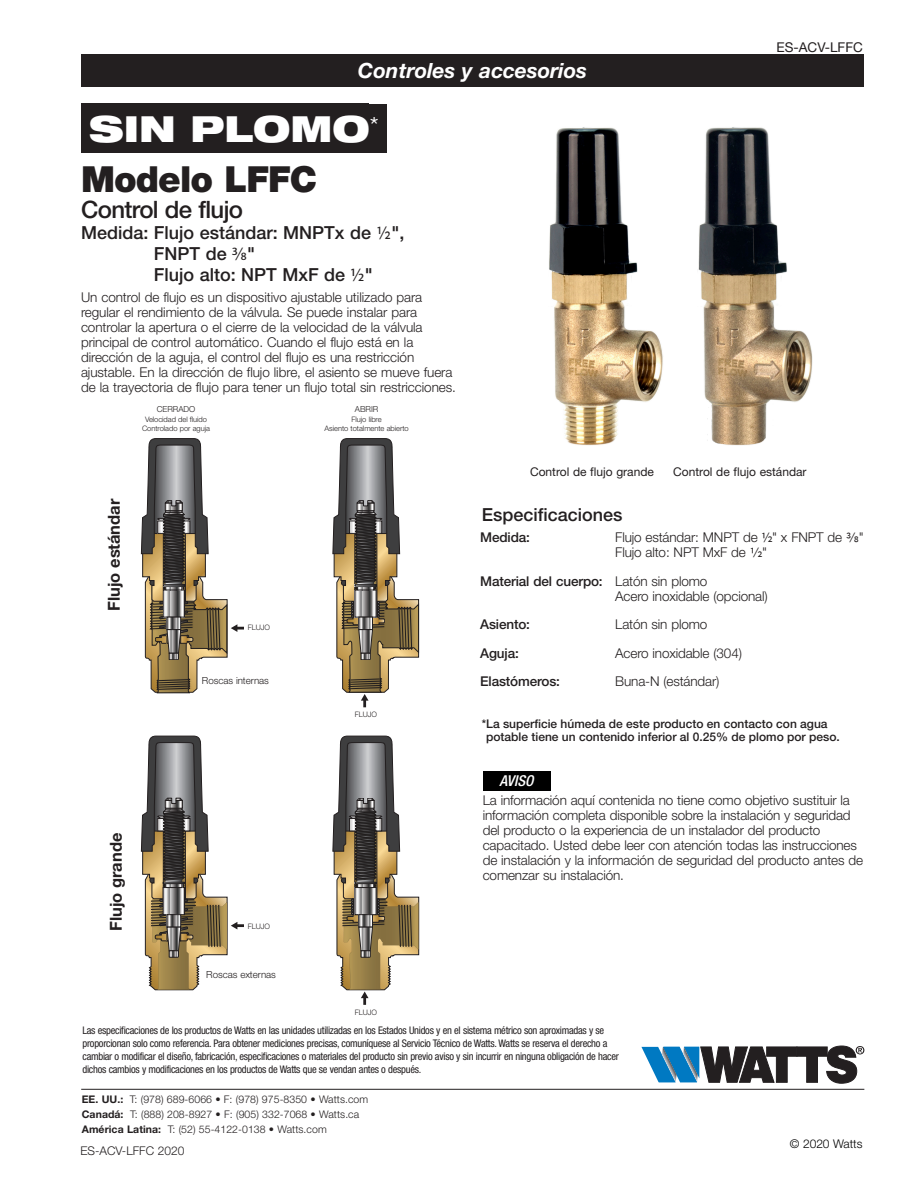
<style>
.page{position:relative;width:918px;height:1188px;background:#fff}
.page>*{position:absolute;margin:0;border:0;box-sizing:border-box;transform-origin:0 0}
.t1{font:900 36px "Helvetica Neue LT Std";letter-spacing:-.025em;color:#231f20}
.t2{font:900 expanded 36px "Helvetica Neue LT Std";color:#fff}
.t3{font:500 24px "Helvetica Neue LT Std";letter-spacing:-.025em;color:#231f20}
.t4{font:italic 700 21px "Helvetica Neue LT Std";color:#fff}
.t5{font:500 18px/21px "Helvetica Neue LT Std";color:#231f20}
.t6{font:700 16.5px "Helvetica Neue LT Std";letter-spacing:-.005em;color:#231f20}
.t7{font:italic 500 condensed 15px "Helvetica Neue LT Std";color:#fff}
.t8{font:300 13.5px/15px "Helvetica Neue LT Std";letter-spacing:-.01em;color:#231f20}
.t9{font:500 13.5px "Helvetica Neue LT Std";letter-spacing:-.01em;color:#231f20}
._7__Naming_Conventio{font:13.5px "Helvetica Neue LT Std";color:#231f20}
.t10{font:500 12px/13.5px "Helvetica Neue LT Std";color:#231f20}
.t11{font:12px "Helvetica Neue LT Std";color:#231f20}
.t12{font:300 12px "Helvetica Neue LT Std";color:#231f20}
.t13{font:300 12px "Helvetica Neue LT Std";letter-spacing:-.005em;color:#000}
.t14{font:condensed 10.5px/13.2px "Helvetica Neue LT Std";letter-spacing:-.025em;color:#231f20}
.t15{font:300 10.5px/15px "Helvetica Neue LT Std";letter-spacing:.005em;color:#231f20}
.t16{font:300 9.75px "Helvetica Neue LT Std";letter-spacing:-.005em;color:#231f20}
.t17{font:9px "Helvetica Neue LT Std";color:#231f20}
.t18{font:9px "Myriad Pro";color:#231f20}
.t19{font:300 8.25px "Helvetica Neue LT Std";letter-spacing:-.005em;color:#231f20}
.t20{font:300 7.5px/9.8px "Helvetica Neue LT Std";letter-spacing:-.005em;color:#231f20;text-align:center}
.t21{font:7.5px/9px "Myriad Pro";color:#231f20;text-align:center}
.s1{font-family:"Source Sans Pro";font-weight:400;font-size:18.75px}
.s2{font-family:"Myriad Pro";font-weight:400;font-size:18.75px}
.s3{font-family:"Source Sans Pro";font-weight:400;font-size:14.1px}
.s4{font-weight:500}
.s5{font-weight:700}
</style>
<div class="page">
<div style="left:483px;top:771px;width:67px;height:20px;background:#000"></div>
<div style="left:81px;top:54px;width:783px;height:32px;background:#231f20"></div>
<div style="left:81px;top:104px;width:306px;height:49px;background:#231f20"></div>
<img style="left:549px;top:127px;width:264px;height:319px">
<svg style="left:141px;top:438px;width:103px;height:255px"></svg>
<svg style="left:141px;top:736px;width:103px;height:254px"></svg>
<svg style="left:332px;top:438px;width:87px;height:269px"></svg>
<svg style="left:332px;top:736px;width:87px;height:269px"></svg>
<div style="left:202px;top:674px;width:74px;height:14px;background:#fff"></div>
<div style="left:206px;top:968px;width:77px;height:13px;background:#fff"></div>
<svg style="left:641px;top:1046px;width:223px;height:37px"></svg>
<hr style="left:81px;top:1089px;width:783px;height:1px;background:#231f20">
<h3 class="t4" style="left:358px;top:57px;width:231px">Controles y accesorios</h3>
<h1 class="t2" style="left:89px;top:105px;width:291px">SIN PLOMO<sup>*</sup></h1>
<h1 class="t1" style="left:81px;top:158px;width:238px">Modelo LFFC</h1>
<h2 class="t3" style="left:81px;top:195px;width:164px">Control de flujo</h2>
<h3 class="t5" style="left:154px;top:222px;width:252px;text-indent:-73px">Medida: Flujo estándar: MNPTx de <span class="s1">½</span>",<br>FNPT de <span class="s2">3/8</span>"<br>Flujo alto: NPT MxF de <span class="s2">1/2</span>"</h3>
<p class="t8" style="left:81px;top:290px;width:377px">Un control de flujo es un dispositivo ajustable utilizado para regular el rendimiento de la válvula. Se puede instalar para controlar la apertura o el cierre de la velocidad de la válvula principal de control automático. Cuando el flujo está en la dirección de la aguja, el control del flujo es una restricción ajustable. En la dirección de flujo libre, el asiento se mueve fuera de la trayectoria de flujo para tener un flujo total sin restricciones.</p>
<p class="t19" style="left:157px;top:404px;width:40px">CERRADO</p>
<p class="t20" style="left:142px;top:414px;width:69px">Velocidad del fluido<br>Controlado por aguja</p>
<p class="t18" style="left:161px;top:405px;width:32px">CLOSED</p>
<p class="t21" style="left:142px;top:416px;width:68px">Fluid Speed<br>Controlled by Needle</p>
<p class="t19" style="left:355px;top:404px;width:25px">ABRIR</p>
<p class="t20" style="left:325px;top:414px;width:86px">Flujo libre<br>Asiento totalmente abierto</p>
<p class="t18" style="left:355px;top:405px;width:23px">OPEN</p>
<p class="t21" style="left:343px;top:416px;width:47px">Free Flow<br>Seat Full Open</p>
<p class="_7__Naming_Conventio" style="left:777px;top:39px;width:88px">ES-ACV-LFFC</p>
<p class="t6" style="left:104px;top:611px;width:113px;rotate:-90deg">Flujo estándar</p>
<p class="t6" style="left:106px;top:931px;width:99px;rotate:-90deg">Flujo grande</p>
<p class="t20" style="left:248px;top:622px;width:24px">FLUJO</p>
<p class="t21" style="left:247px;top:623px;width:20px">FLOW</p>
<p class="t17" style="left:205px;top:675px;width:67px">Internal Threads</p>
<p class="t16" style="left:202px;top:675px;width:68px">Roscas internas</p>
<p class="t21" style="left:247px;top:921px;width:20px">FLOW</p>
<p class="t20" style="left:248px;top:921px;width:24px">FLUJO</p>
<p class="t16" style="left:206px;top:968px;width:71px">Roscas externas</p>
<p class="t17" style="left:206px;top:969px;width:70px">External Threads</p>
<p class="t21" style="left:355px;top:708px;width:20px">FLOW</p>
<p class="t20" style="left:355px;top:709px;width:24px">FLUJO</p>
<p class="t21" style="left:355px;top:1005px;width:20px">FLOW</p>
<p class="t20" style="left:355px;top:1007px;width:24px">FLUJO</p>
<p class="t11" style="left:530px;top:465px;width:125px">Control de flujo grande</p>
<p class="t11" style="left:673px;top:465px;width:135px">Control de flujo estándar</p>
<h3 class="t5" style="left:482px;top:504px;width:142px">Especificaciones</h3>
<p class="t9" style="left:480px;top:529px;width:51px">Medida:</p>
<p class="t8" style="left:615px;top:530px;width:250px">Flujo estándar: MNPT de <span class="s3">½</span>" x FNPT de <span class="s3">3/8</span>"<br>Flujo alto: NPT MxF de <span class="s3">1/2</span>"</p>
<p class="t8" style="left:615px;top:573px;width:154px;text-indent:-135px"><span class="s4">Material del cuerpo:</span> Latón sin plomo<br>Acero inoxidable (opcional)</p>
<p class="t9" style="left:480px;top:616px;width:51px">Asiento:</p>
<p class="t8" style="left:615px;top:617px;width:94px">Latón sin plomo</p>
<p class="t9" style="left:480px;top:645px;width:40px">Aguja:</p>
<p class="t8" style="left:615px;top:645px;width:128px">Acero inoxidable (304)</p>
<p class="t9" style="left:480px;top:673px;width:81px">Elastómeros:</p>
<p class="t8" style="left:615px;top:674px;width:106px">Buna-N (estándar)</p>
<p class="t10" style="left:486px;top:717px;width:355px;text-indent:-4px">*La superficie húmeda de este producto en contacto con agua potable tiene un contenido inferior al 0.25% de plomo por peso.</p>
<p class="t7" style="left:500px;top:772px;width:36px">AVISO</p>
<p class="t8" style="left:483px;top:792px;width:382px">La información aquí contenida no tiene como objetivo sustituir la información completa disponible sobre la instalación y seguridad del producto o la experiencia de un instalador del producto capacitado. Usted debe leer con atención todas las instrucciones de instalación y la información de seguridad del producto antes de comenzar su instalación.</p>
<p class="t14" style="left:82px;top:1023px;width:538px">Las especificaciones de los productos de Watts en las unidades utilizadas en los Estados Unidos y en el sistema métrico son aproximadas y se proporcionan solo como referencia. Para obtener mediciones precisas, comuníquese al Servicio Técnico de Watts. Watts se reserva el derecho a cambiar o modificar el diseño, fabricación, especificaciones o materiales del producto sin previo aviso y sin incurrir en ninguna obligación de hacer dichos cambios y modificaciones en los productos de Watts que se vendan antes o después.</p>
<p class="t15" style="left:82px;top:1092px;width:288px"><span class="s5">EE. UU.:</span> T: (978) 689-6066 • F: (978) 975-8350 • Watts.com<br><span class="s5">Canadá:</span> T: (888) 208-8927 • F: (905) 332-7068 • Watts.ca<br><span class="s5">América Latina:</span> T: (52) 55-4122-0138 • Watts.com</p>
<p class="t12" style="left:80px;top:1143px;width:106px">ES-ACV-LFFC 2020</p>
<p class="t13" style="left:790px;top:1137px;width:74px">© 2020 Watts</p>
</div>
